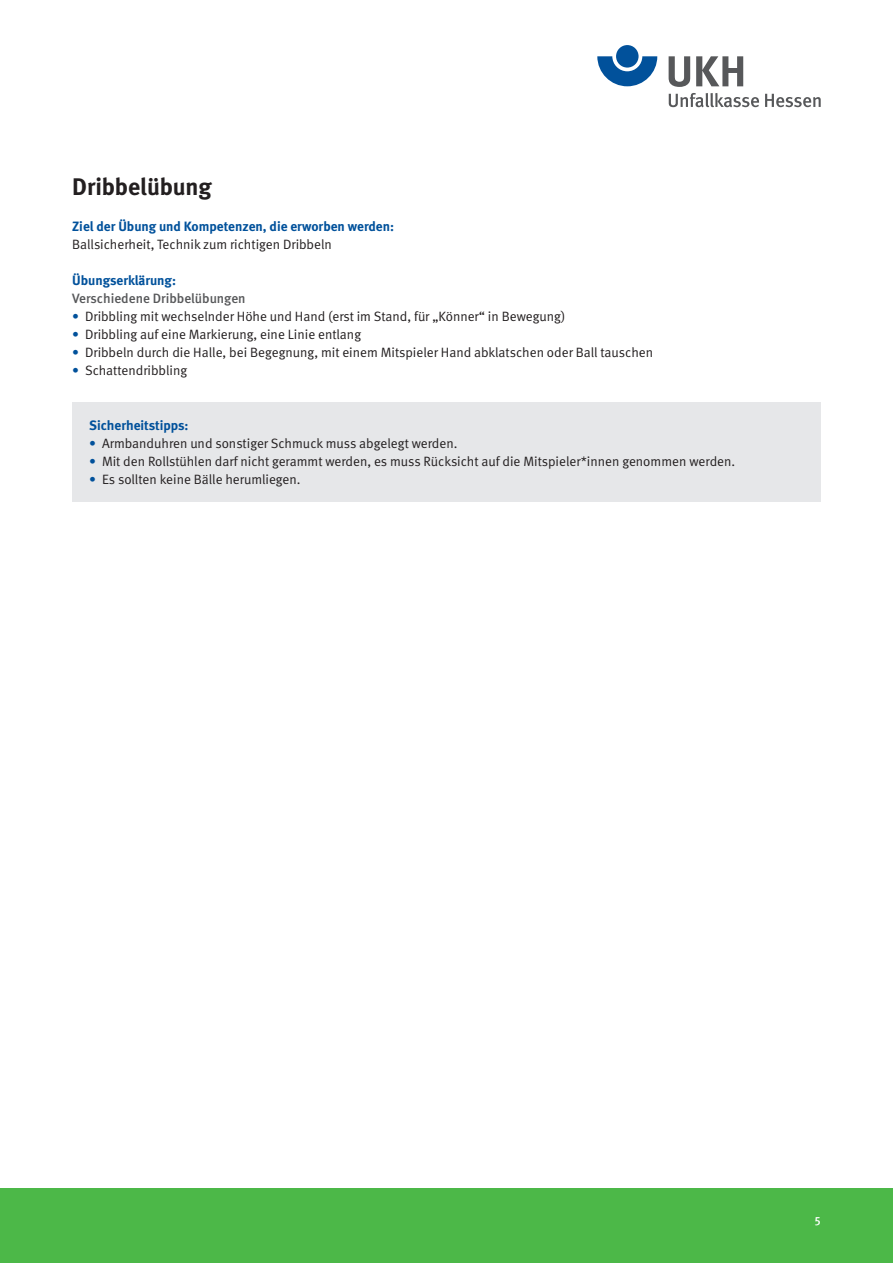
<style>
.page{position:relative;width:893px;height:1263px;background:#fff}
.page>*{position:absolute;margin:0;border:0;box-sizing:border-box;transform-origin:0 0}
.t1{font:700 24px "DGUV Meta";color:#231f20}
.t2{font:13.5px "DGUV Meta";color:#231f20}
.t3{font:700 13.5px "DGUV Meta";color:#01519b}
.t4{font:500 13.5px "DGUV Meta";color:#57585a}
.t5{font:500 12px "DGUV Meta";color:#fff}
.s1{color:#01519b}
</style>
<div class="page">
<svg style="left:597px;top:56px;width:60px;height:30px"></svg>
<div style="left:616px;top:45px;width:23px;height:23px;background:#01519b;border-radius:50%"></div>
<svg style="left:669px;top:56px;width:21px;height:31px"></svg>
<svg style="left:696px;top:56px;width:47px;height:30px"></svg>
<svg style="left:669px;top:93px;width:90px;height:14px"></svg>
<svg style="left:765px;top:94px;width:56px;height:13px"></svg>
<div style="left:0;top:1188px;width:893px;height:75px;background:#4cb848"></div>
<div style="left:72px;top:403px;width:749px;height:99px;background:#e6e7e9"></div>
<h1 class="t1" style="left:72px;top:172px;width:141px">Dribbelübung</h1>
<p class="t3" style="left:72px;top:218px;width:323px">Ziel der Übung und Kompetenzen, die erworben werden:</p>
<p class="t2" style="left:72px;top:236px;width:261px">Ballsicherheit, Technik zum richtigen Dribbeln</p>
<p class="t3" style="left:72px;top:272px;width:105px">Übungserklärung:</p>
<p class="t4" style="left:72px;top:290px;width:175px">Verschiedene Dribbelübungen</p>
<p class="t2" style="left:72px;top:309px;width:494px"><span class="s1">•</span> Dribbling mit wechselnder Höhe und Hand (erst im Stand, für „Könner“ in Bewegung)</p>
<p class="t2" style="left:72px;top:327px;width:290px"><span class="s1">•</span> Dribbling auf eine Markierung, eine Linie entlang</p>
<p class="t2" style="left:72px;top:345px;width:582px"><span class="s1">•</span> Dribbeln durch die Halle, bei Begegnung, mit einem Mitspieler Hand abklatschen oder Ball tauschen</p>
<p class="t2" style="left:72px;top:363px;width:116px"><span class="s1">•</span> Schattendribbling</p>
<p class="t3" style="left:89px;top:417px;width:101px">Sicherheitstipps:</p>
<p class="t2" style="left:89px;top:435px;width:370px"><span class="s1">•</span> Armbanduhren und sonstiger Schmuck muss abgelegt werden.</p>
<p class="t2" style="left:89px;top:453px;width:647px"><span class="s1">•</span> Mit den Rollstühlen darf nicht gerammt werden, es muss Rücksicht auf die Mitspieler*innen genommen werden.</p>
<p class="t2" style="left:89px;top:471px;width:213px"><span class="s1">•</span> Es sollten keine Bälle herumliegen.</p>
<p class="t5" style="left:815px;top:1213px;width:7px">5</p>
</div>
